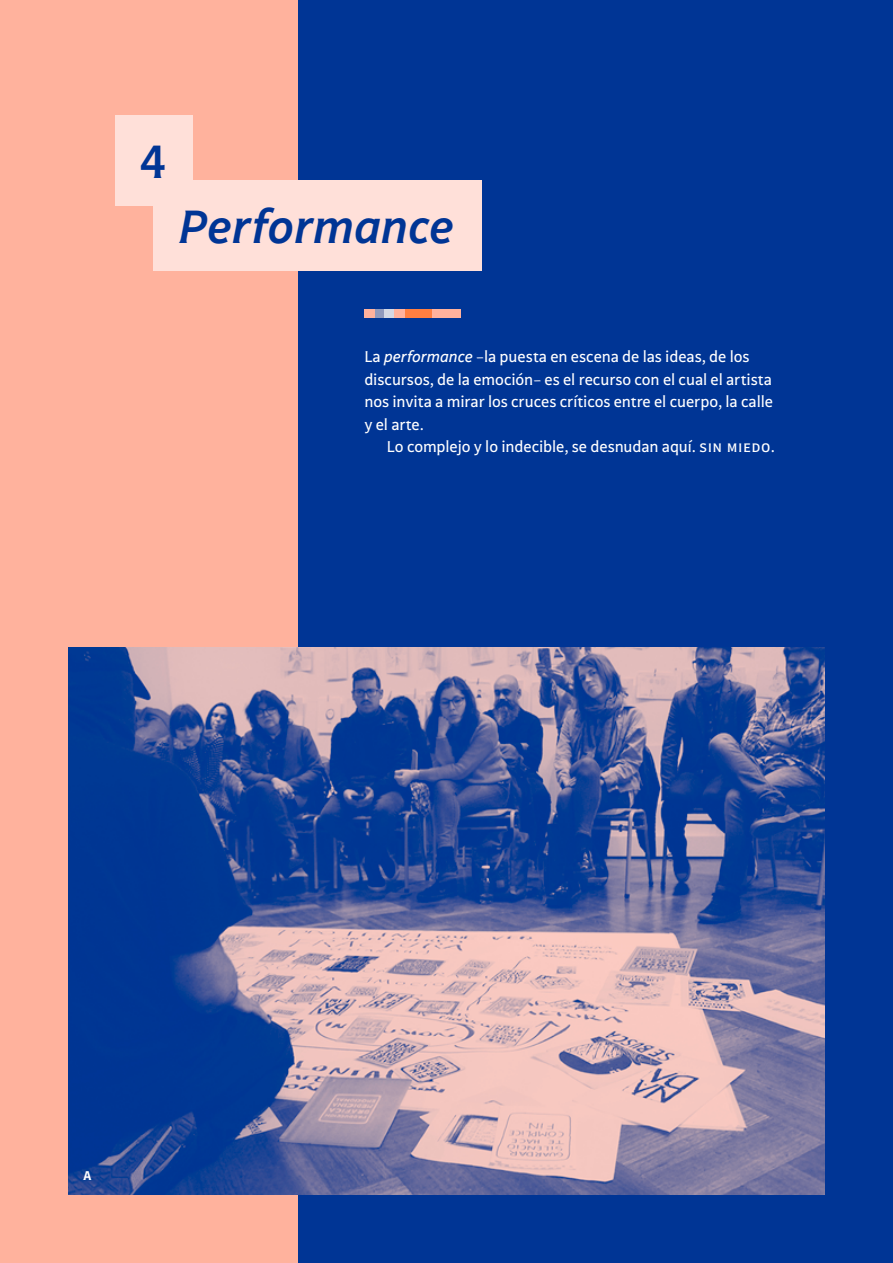
<style>
.page{position:relative;width:893px;height:1263px;background:#003595}
.page>*{position:absolute;margin:0;border:0;box-sizing:border-box;transform-origin:0 0}
.Portadilla_titulo{font:italic 500 49.5px "Mondo";color:#003595}
.Portadilla_titulo-2{font:500 49.5px "Mondo";color:#003595}
.Portadilla_texto-ini{font:16.5px/22.5px "Mondo";letter-spacing:-.005em;color:#fff}
.Portadilla_texto-san{font:16.5px "Mondo";letter-spacing:-.005em;color:#fff}
.t1{font:700 13.5px "Mondo";color:#fff}
.s1{font-style:italic}
</style>
<div class="page">
<div style="left:0;top:0;width:298px;height:1263px;background:#ffb29d"></div>
<div style="left:153px;top:180px;width:329px;height:91px;background:#ffe0d9"></div>
<div style="left:115px;top:115px;width:77px;height:90px;background:#ffe0d9"></div>
<div style="left:364px;top:309px;width:11px;height:8px;background:#ffb29d"></div>
<div style="left:375px;top:309px;width:10px;height:8px;background:#909abd"></div>
<div style="left:391px;top:309px;width:15px;height:8px;background:#ffb29d"></div>
<div style="left:405px;top:309px;width:27px;height:8px;background:#ff7f41"></div>
<div style="left:432px;top:309px;width:29px;height:8px;background:#ffb29d"></div>
<div style="left:384px;top:309px;width:10px;height:8px;background:#d4d8e4"></div>
<img style="left:68px;top:648px;width:757px;height:547px">
<p class="Portadilla_titulo-2" style="left:140px;top:128px;width:27px">4</p>
<p class="Portadilla_titulo" style="left:178px;top:194px;width:277px">Performance</p>
<p class="Portadilla_texto-ini" style="left:364px;top:345px;width:410px">La <span class="s1">performance</span> –la puesta en escena de las ideas, de los discursos, de la emoción– es el recurso con el cual el artista nos invita a mirar los cruces críticos entre el cuerpo, la calle y el arte.</p>
<p class="Portadilla_texto-san" style="left:387px;top:436px;width:389px">Lo complejo y lo indecible, se desnudan aquí. SIN MIEDO.</p>
<p class="t1" style="left:83px;top:1166px;width:10px">A</p>
</div>
